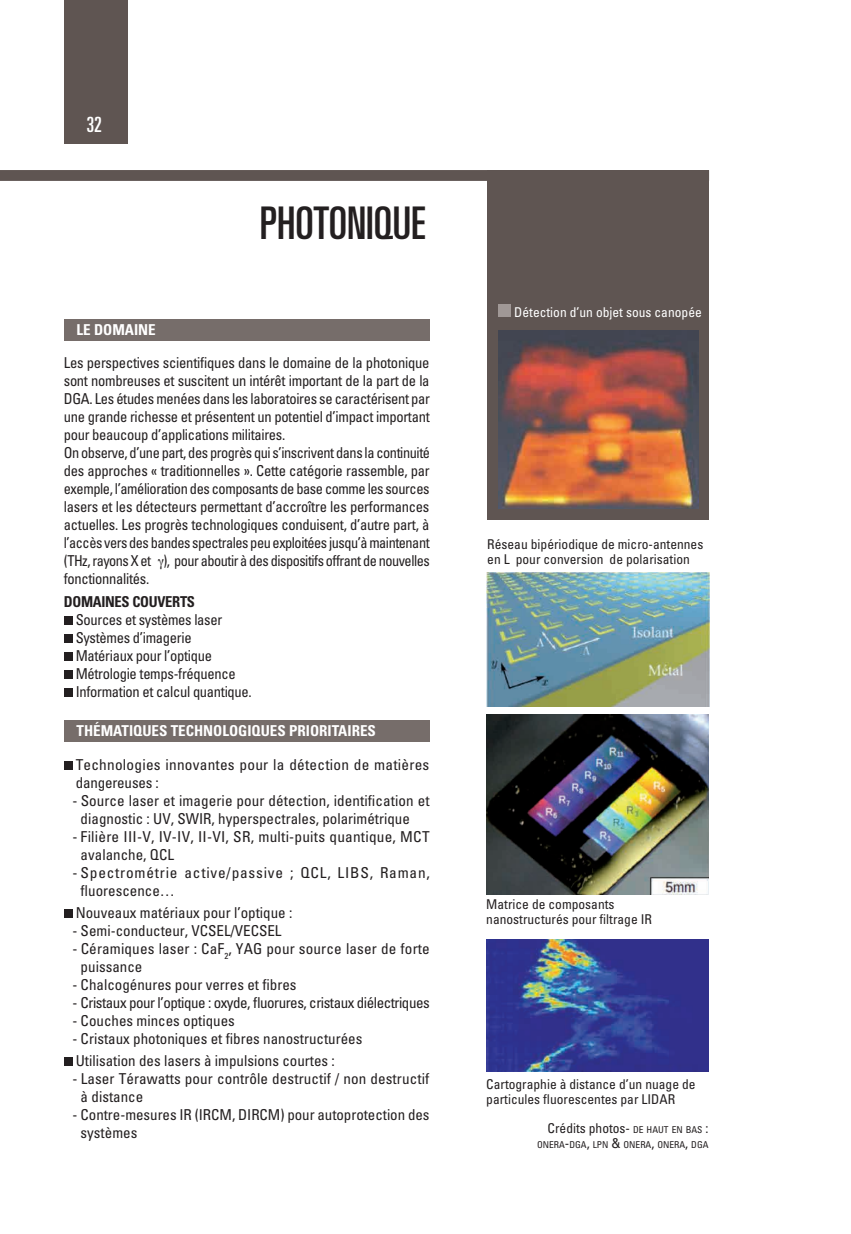
<style>
.page{position:relative;width:851px;height:1234px;background:#fff}
.page>*{position:absolute;margin:0;border:0;box-sizing:border-box;transform-origin:0 0}
.t1{font:ultra-condensed 45px "Univers LT Std";color:#231f20}
.t2{font:ultra-condensed 21px "Univers LT Std";color:#fff}
.t3{font:condensed 15px/18px "Univers LT Std";letter-spacing:-.015em;color:#231f20}
.t4{font:condensed 15px/18px "Univers LT Std";letter-spacing:.015em;color:#231f20}
.t5{font:condensed 15px/18px "Univers LT Std";letter-spacing:.005em;color:#231f20}
.t6{font:condensed 15px/18px "Univers LT Std";letter-spacing:.05em;color:#231f20}
.t7{font:condensed 15px/18px "Univers LT Std";letter-spacing:.01em;color:#231f20}
.t8{font:700 condensed 15px "Univers LT Std";color:#fff}
.t9{font:700 condensed 15px "Univers LT Std";color:#231f20}
.t10{font:condensed 13.5px/15px "Univers LT Std";color:#231f20}
.t11{font:condensed 13.5px "Univers LT Std";color:#fff}
.t12{font:condensed 9.45px "Univers LT Std";color:#231f20}
.s1{font-size:9.45px}
.s2{font-size:13.5px}
</style>
<div class="page">
<div style="left:64px;top:0;width:64px;height:144px;background:#5f5552"></div>
<div style="left:487px;top:170px;width:221px;height:350px;background:#5f5552"></div>
<div style="left:0;top:170px;width:708px;height:11px;background:#5f5552"></div>
<div style="left:498px;top:304px;width:13px;height:13px;background:#a09896"></div>
<img style="left:498px;top:331px;width:200px;height:177px">
<div style="left:64px;top:616px;width:8px;height:8px;background:#231f20"></div>
<div style="left:64px;top:634px;width:8px;height:8px;background:#231f20"></div>
<div style="left:64px;top:652px;width:8px;height:8px;background:#231f20"></div>
<div style="left:64px;top:670px;width:8px;height:8px;background:#231f20"></div>
<div style="left:64px;top:688px;width:8px;height:8px;background:#231f20"></div>
<div style="left:64px;top:319px;width:365px;height:21px;background:#766d6a"></div>
<div style="left:64px;top:760px;width:8px;height:9px;background:#231f20"></div>
<div style="left:64px;top:909px;width:8px;height:8px;background:#231f20"></div>
<div style="left:64px;top:1057px;width:8px;height:8px;background:#231f20"></div>
<div style="left:64px;top:720px;width:365px;height:21px;background:#766d6a"></div>
<img style="left:486px;top:939px;width:222px;height:132px">
<img style="left:486px;top:572px;width:223px;height:134px">
<img style="left:486px;top:714px;width:222px;height:180px">
<h2 class="t2" style="left:86px;top:113px;width:17px">32</h2>
<p class="t8" style="left:77px;top:320px;width:36px">LE DOMAI</p>
<p class="t8" style="left:138px;top:320px;width:18px">NE</p>
<h1 class="t1" style="left:260px;top:197px;width:35px">PHOTONIQUE</h1>
<p class="t3" style="left:64px;top:353px;width:368px">Les perspectives scientifiques dans le domaine de la photonique sont nombreuses et suscitent un intérêt important de la part de la DGA. Les études menées dans les laboratoires se caractérisent par une grande richesse et présentent un potentiel d’impact important pour beaucoup d’applications militaires.<br>On observe, d’une part, des progrès qui s’inscrivent dans la continuité des approches « traditionnelles ». Cette catégorie rassemble, par exemple, l’amélioration des composants de base comme les sources lasers et les détecteurs permettant d’accroître les performances actuelles. Les progrès technologiques conduisent, d’autre part, à l’accès vers des bandes spectrales peu exploitées jusqu’à maintenant (THz, rayons X et ), pour aboutir à des dispositifs offrant de nouvelles fonctionnalités.</p>
<p class="t9" style="left:64px;top:592px;width:9px">DOMAI</p>
<p class="t9" style="left:105px;top:592px;width:61px">NES COUVERTS</p>
<p class="t3" style="left:76px;top:610px;width:178px">Sources et systèmes laser<br>Systèmes d’imagerie<br>Matériaux pour l’optique<br>Métrologie temps-fréquence<br>Information et calcul quantique.</p>
<p class="t8" style="left:77px;top:721px;width:34px">THÉMATIQ</p>
<p class="t8" style="left:142px;top:721px;width:155px">UES TECHNOLOGIQUES PRIORITAIRES</p>
<p class="t4" style="left:76px;top:754px;width:355px">Technologies innovantes pour la détection de matières dangereuses :</p>
<p class="t3" style="left:81px;top:790px;width:350px;text-indent:-8px">- Source laser et imagerie pour détection, identification et diagnostic : UV, SWIR, hyperspectrales, polarimétrique</p>
<p class="t4" style="left:81px;top:826px;width:350px;text-indent:-8px">- Filière III-V, IV-IV, II-VI, SR, multi-puits quantique, MCT avalanche, QCL</p>
<p class="t6" style="left:81px;top:862px;width:350px;text-indent:-8px">- Spectrométrie active/passive ; QCL, LIBS, Raman, fluorescence…</p>
<p class="t3" style="left:76px;top:903px;width:218px">Nouveaux matériaux pour l’optique :</p>
<p class="t3" style="left:72px;top:921px;width:211px">- Semi-conducteur, VCSEL/VECSEL</p>
<p class="t7" style="left:81px;top:939px;width:350px;text-indent:-8px">- Céramiques laser : CaF<sub>2</sub>, YAG pour source laser de forte puissance</p>
<p class="t3" style="left:72px;top:975px;width:226px">- Chalcogénures pour verres et fibres</p>
<p class="t3" style="left:72px;top:993px;width:359px">- Cristaux pour l’optique : oxyde, fluorures, cristaux diélectriques</p>
<p class="t3" style="left:72px;top:1011px;width:164px">- Couches minces optiques</p>
<p class="t3" style="left:72px;top:1027px;width:291px;line-height:22.2px">- Cristaux photoniques et fibres nanostructurées<br>Utilisation des lasers à impulsions courtes :</p>
<p class="t5" style="left:81px;top:1069px;width:350px;text-indent:-8px">- Laser Térawatts pour contrôle destructif / non destructif à distance</p>
<p class="t3" style="left:81px;top:1105px;width:350px;text-indent:-8px">- Contre-mesures IR (IRCM, DIRCM) pour autoprotection des systèmes</p>
<p class="t11" style="left:514px;top:303px;width:189px">Détection d’un objet sous canopée</p>
<p class="t10" style="left:487px;top:536px;width:217px">Réseau bipériodique de micro-antennes en L pour conversion de polarisation</p>
<p class="t10" style="left:486px;top:896px;width:167px">Matrice de composants nanostructurés pour filtrage IR</p>
<p class="t10" style="left:486px;top:1076px;width:211px">Cartographie à distance d’un nuage de particules fluorescentes par LIDAR</p>
<p class="t10" style="left:547px;top:1120px;width:162px">Crédits photos- <span class="s1">DE HAUT EN BAS</span> :</p>
<p class="t12" style="left:537px;top:1138px;width:173px">ONERA<span class="s2">-</span>DGA<span class="s2">,</span> LPN <span class="s2">&amp;</span> ONERA<span class="s2">,</span> ONERA<span class="s2">,</span> DGA</p>
</div>
